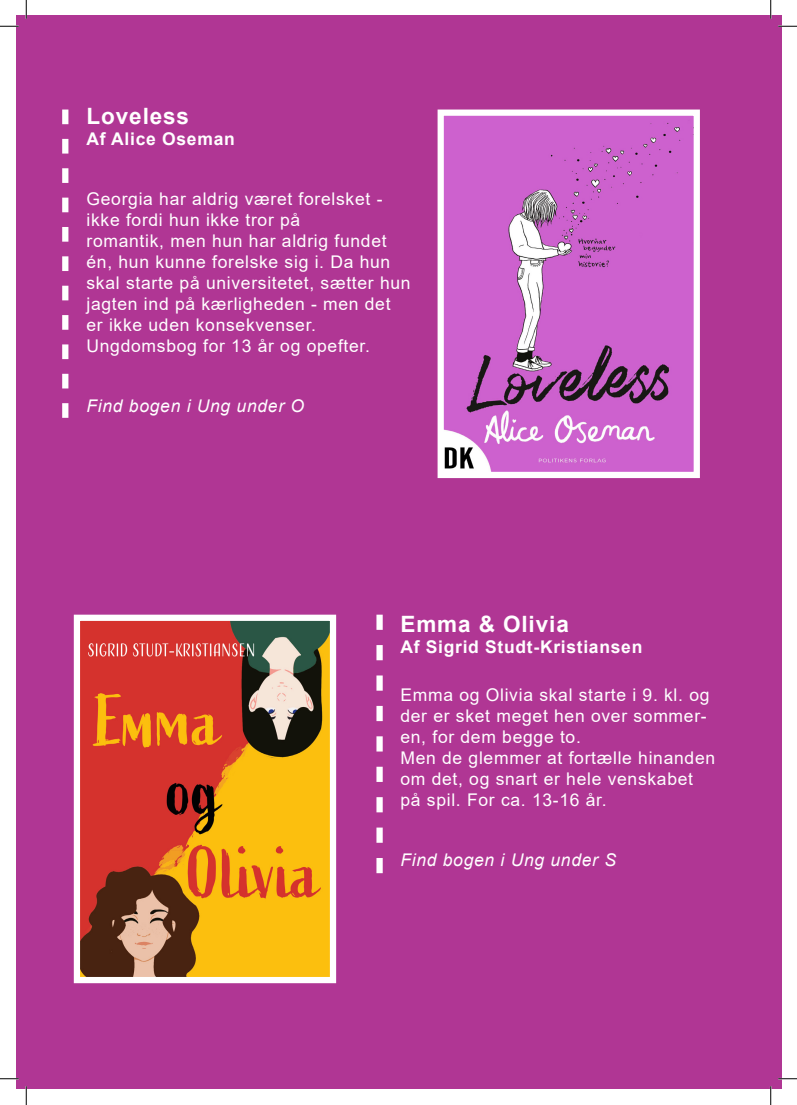
<style>
.page{position:relative;width:797px;height:1105px;background:#fff}
.page>*{position:absolute;margin:0;border:0;box-sizing:border-box;transform-origin:0 0}
.Body_Text{font:700 22.5px "Arial";letter-spacing:.04em;color:#fff}
.Body_Text-2{font:17.5px/21px "Arial";letter-spacing:.04em;color:#fff}
.Body_Text-3{font:700 17.5px "Arial";letter-spacing:.04em;color:#fff}
.Body_Text-4{font:italic 17.5px "Arial";letter-spacing:.04em;color:#fff}
</style>
<div class="page">
<div style="left:16px;top:16px;width:765px;height:1073px;background:#b03694"></div>
<img style="left:81px;top:622px;width:248px;height:354px">
<div style="left:74px;top:615px;width:262px;height:368px;border:6px solid #fff"></div>
<img style="left:444px;top:117px;width:249px;height:354px">
<div style="left:437px;top:110px;width:263px;height:368px;border:6px solid #fff"></div>
<svg style="left:376px;top:615px;width:7px;height:258px"></svg>
<svg style="left:62px;top:110px;width:6px;height:308px"></svg>
<svg style="left:0;top:25px;width:19px;height:2px"></svg>
<svg style="left:778px;top:25px;width:19px;height:2px"></svg>
<svg style="left:0;top:1078px;width:19px;height:1px"></svg>
<svg style="left:778px;top:1078px;width:19px;height:1px"></svg>
<svg style="left:25px;top:0;width:2px;height:19px"></svg>
<svg style="left:25px;top:1086px;width:2px;height:19px"></svg>
<svg style="left:770px;top:0;width:1px;height:19px"></svg>
<svg style="left:770px;top:1086px;width:1px;height:19px"></svg>
<p class="Body_Text" style="left:86px;top:100px;width:104px">Loveless</p>
<p class="Body_Text-3" style="left:86px;top:127px;width:150px">Af Alice Oseman</p>
<p class="Body_Text-2" style="left:86px;top:188px;width:325px">Georgia har aldrig været forelsket - ikke fordi hun ikke tror på<br>romantik, men hun har aldrig fundet én, hun kunne forelske sig i. Da hun skal starte på universitetet, sætter hun jagten ind på kærligheden - men det er ikke uden konsekvenser.<br>Ungdomsbog for 13 år og opefter.</p>
<p class="Body_Text-4" style="left:86px;top:394px;width:219px">Find bogen i Ung under O</p>
<p class="Body_Text" style="left:400px;top:608px;width:170px">Emma &amp; Olivia</p>
<p class="Body_Text-3" style="left:400px;top:634px;width:243px">Af Sigrid Studt-Kristiansen</p>
<p class="Body_Text-2" style="left:400px;top:684px;width:316px">Emma og Olivia skal starte i 9. kl. og der er sket meget hen over sommer&shy;en, for dem begge to.<br>Men de glemmer at fortælle hinanden om det, og snart er hele venskabet på spil. For ca. 13-16 år.</p>
<p class="Body_Text-4" style="left:400px;top:848px;width:217px">Find bogen i Ung under S</p>
</div>
